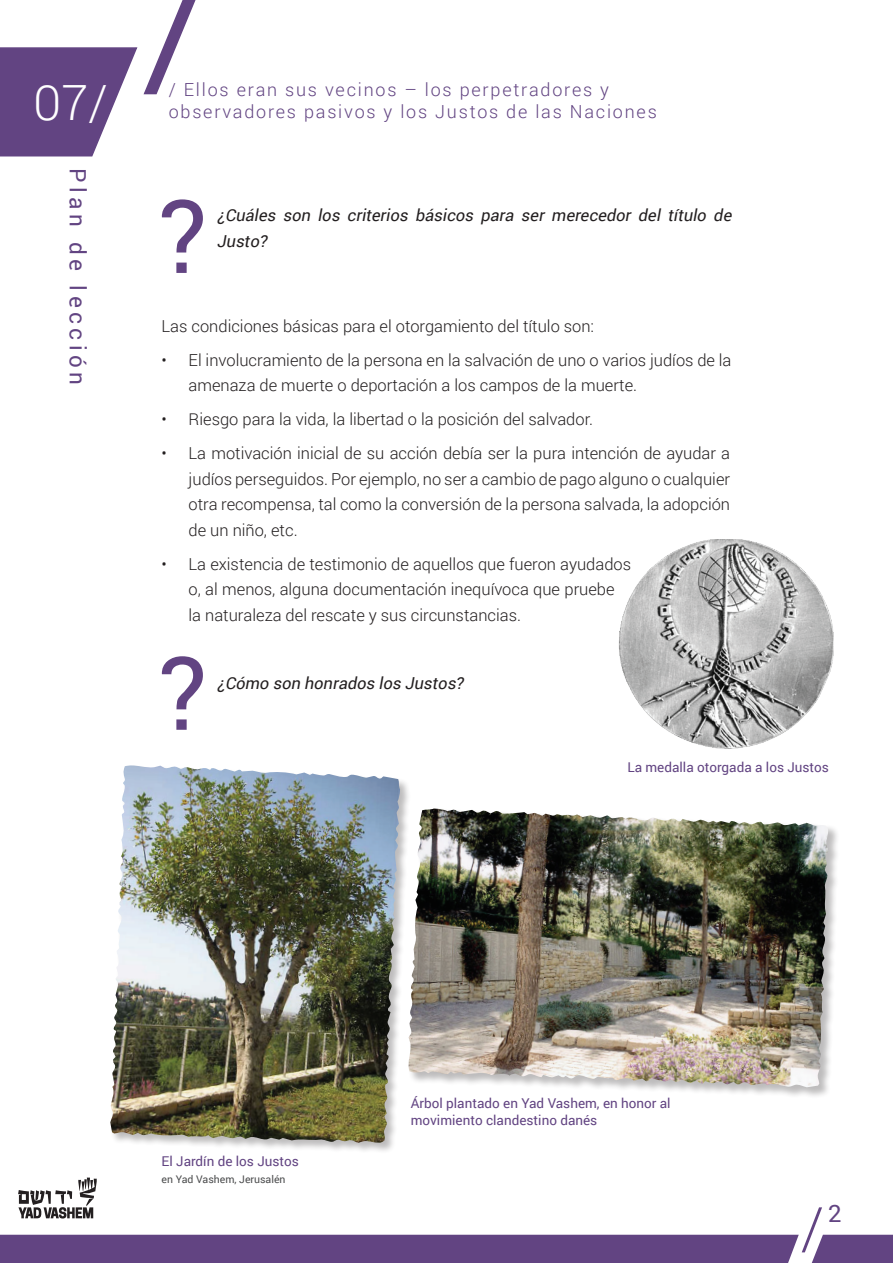
<style>
.page{position:relative;width:893px;height:1263px;background:#fff}
.page>*{position:absolute;margin:0;border:0;box-sizing:border-box;transform-origin:0 0}
.t1{font:101.85px "Roboto";color:#624482}
.t2{font:300 58.35px "Roboto";color:#624482}
.t3{font:300 48.6px "Roboto";color:#fff}
.t4{font:24px "Roboto";color:#624482}
.t5{font:22.5px "Roboto";letter-spacing:.2em;color:#624482}
.t6{font:300 18px "Roboto";letter-spacing:.1em;color:#624482}
.t7{font:300 16.5px/25.5px "Roboto";color:#231f20}
.t8{font:italic 16.5px "Roboto";color:#231f20}
.t9{font:13.5px/17.2px "Roboto";color:#624482}
.t10{font:10.5px "Roboto";color:#4b4c4d}
</style>
<div class="page">
<div style="left:0;top:1235px;width:893px;height:28px;background:#624482"></div>
<svg style="left:0;top:0;width:196px;height:157px"></svg>
<svg style="left:18px;top:1177px;width:79px;height:41px"></svg>
<img style="left:619px;top:540px;width:215px;height:209px">
<div style="left:408px;top:808px;width:432px;height:291px;background:#231f20;opacity:.3"></div>
<img style="left:411px;top:810px;width:413px;height:277px">
<div style="left:110px;top:765px;width:301px;height:389px;background:#231f20;opacity:.3"></div>
<img style="left:110px;top:766px;width:279px;height:378px">
<h3 class="t3" style="left:33px;top:69px;width:76px">07/</h3>
<h3 class="t5" style="left:94px;top:168px;width:60px;rotate:90deg">Plan</h3>
<h3 class="t5" style="left:94px;top:242px;width:31px;rotate:90deg">de</h3>
<h3 class="t5" style="left:94px;top:285px;width:101px;rotate:90deg">lección</h3>
<p class="t6" style="left:169px;top:77px;width:442px">/ Ellos eran sus vecinos – los perpetradores y</p>
<p class="t6" style="left:169px;top:99px;width:490px">observadores pasivos y los Justos de las Naciones</p>
<h1 class="t1" style="left:159px;top:165px;width:50px">?</h1>
<p class="t8" style="left:225px;top:204px;width:512px">Cuáles son los criterios básicos para ser merecedor del título de</p>
<p class="t8" style="left:217px;top:204px;width:14px">¿</p>
<p class="t8" style="left:259px;top:229px;width:13px">?</p>
<p class="t8" style="left:217px;top:229px;width:48px">Justo</p>
<p class="t7" style="left:189px;top:308px;width:544px;line-height:34px;text-indent:-27px">Las condiciones básicas para el otorgamiento del título son:<br>El involucramiento de la persona en la salvación de uno o varios judíos de la</p>
<p class="t7" style="left:162px;top:347px;width:7px">•</p>
<p class="t7" style="left:162px;top:406px;width:7px">•</p>
<p class="t7" style="left:162px;top:440px;width:7px">•</p>
<p class="t7" style="left:162px;top:551px;width:7px">•</p>
<p class="t7" style="left:189px;top:368px;width:450px;line-height:34px">amenaza de muerte o deportación a los campos de la muerte.<br>Riesgo para la vida la, libertad lao posición del salvador.</p>
<p class="t7" style="left:189px;top:440px;width:543px">La motivación inicial de su acción debía ser la pura intención de ayudar a</p>
<p class="t7" style="left:189px;top:466px;width:543px;text-align:justify">judíos perseguidos. Por ejemplo, no ser a cambio de pago alguno o cualquier otra recompensa, tal como la conversión de la persona salvada la, adopción de un niño, etc.</p>
<p class="t7" style="left:189px;top:551px;width:444px">La existencia de testimonio de aquellos que fueron ayudados</p>
<p class="t7" style="left:189px;top:576px;width:428px">,o al menos, alguna documentación inequívoca que pruebe la naturaleza del rescate y sus circunstancias.</p>
<h1 class="t1" style="left:159px;top:622px;width:50px">?</h1>
<p class="t8" style="left:225px;top:671px;width:236px">Cómo son honrados los Justos</p>
<p class="t8" style="left:456px;top:671px;width:13px">?</p>
<p class="t8" style="left:217px;top:671px;width:14px">¿</p>
<p class="t9" style="left:627px;top:758px;width:203px">La medalla otorgada a los Justos</p>
<p class="t9" style="left:162px;top:1152px;width:139px">El Jardín de los Justos</p>
<p class="t10" style="left:162px;top:1171px;width:125px">en Yad Vashem, Jerusalén</p>
<p class="t9" style="left:411px;top:1094px;width:261px">Árbol plantado en Yad Vashem, en honor al movimiento clandestino danés</p>
<h3 class="t4" style="left:828px;top:1197px;width:15px">2</h3>
<h2 class="t2" style="left:801px;top:1188px;width:25px">/</h2>
</div>
